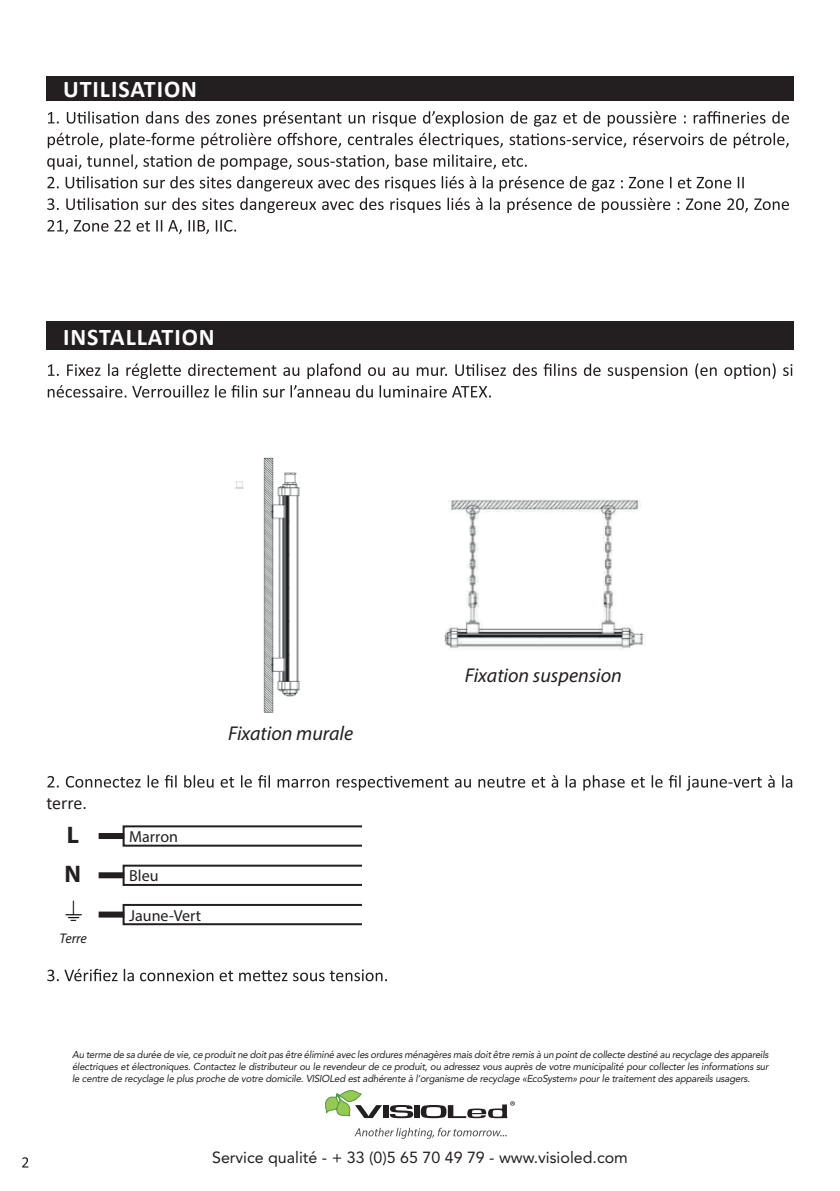
<style>
.page{position:relative;width:840px;height:1191px;background:#fff}
.page>*{position:absolute;margin:0;border:0;box-sizing:border-box;transform-origin:0 0}
.t1{font:700 24px "Calibri";letter-spacing:.04em;color:#fff}
.t2{font:700 24px/38.2px "Myriad Pro";color:#231f20}
.t3{font:italic 20px "Myriad Pro";color:#231f20}
.t4{font:18px "Calibri";letter-spacing:-.005em;color:#231f20}
.t5{font:16px "Avenir LT Std";color:#231f20}
.t6{font:16px "Myriad Pro";color:#231f20}
.t7{font:italic 14px "Myriad Pro";letter-spacing:-.005em;color:#231f20}
.t8{font:italic 10px/12px "Avenir LT Std";letter-spacing:-.02em;color:#231f20;text-align:justify}
</style>
<div class="page">
<div style="left:46px;top:76px;width:747px;height:24px;background:#231f20"></div>
<svg style="left:48px;top:112px;width:11px;height:11px"></svg>
<svg style="left:67px;top:111px;width:71px;height:13px"></svg>
<svg style="left:146px;top:111px;width:33px;height:13px"></svg>
<svg style="left:185px;top:111px;width:24px;height:13px"></svg>
<svg style="left:216px;top:115px;width:40px;height:9px"></svg>
<svg style="left:264px;top:111px;width:77px;height:16px"></svg>
<svg style="left:348px;top:115px;width:17px;height:9px"></svg>
<svg style="left:372px;top:112px;width:44px;height:15px"></svg>
<svg style="left:422px;top:111px;width:81px;height:16px"></svg>
<svg style="left:510px;top:111px;width:17px;height:13px"></svg>
<svg style="left:533px;top:115px;width:23px;height:12px"></svg>
<svg style="left:563px;top:113px;width:13px;height:11px"></svg>
<svg style="left:583px;top:111px;width:17px;height:13px"></svg>
<svg style="left:607px;top:111px;width:68px;height:16px"></svg>
<svg style="left:693px;top:111px;width:72px;height:13px"></svg>
<svg style="left:772px;top:111px;width:16px;height:13px"></svg>
<svg style="left:48px;top:133px;width:55px;height:15px"></svg>
<svg style="left:110px;top:133px;width:84px;height:15px"></svg>
<svg style="left:201px;top:133px;width:70px;height:15px"></svg>
<svg style="left:277px;top:133px;width:64px;height:15px"></svg>
<svg style="left:347px;top:133px;width:65px;height:12px"></svg>
<svg style="left:419px;top:133px;width:83px;height:15px"></svg>
<svg style="left:509px;top:133px;width:116px;height:15px"></svg>
<svg style="left:633px;top:133px;width:70px;height:12px"></svg>
<svg style="left:710px;top:133px;width:16px;height:12px"></svg>
<svg style="left:733px;top:133px;width:55px;height:15px"></svg>
<svg style="left:47px;top:155px;width:34px;height:15px"></svg>
<svg style="left:87px;top:154px;width:50px;height:15px"></svg>
<svg style="left:143px;top:155px;width:48px;height:12px"></svg>
<svg style="left:198px;top:154px;width:16px;height:13px"></svg>
<svg style="left:221px;top:158px;width:70px;height:12px"></svg>
<svg style="left:297px;top:155px;width:91px;height:14px"></svg>
<svg style="left:395px;top:154px;width:32px;height:13px"></svg>
<svg style="left:433px;top:154px;width:62px;height:15px"></svg>
<svg style="left:502px;top:156px;width:24px;height:11px"></svg>
<svg style="left:47px;top:177px;width:12px;height:11px"></svg>
<svg style="left:66px;top:176px;width:71px;height:12px"></svg>
<svg style="left:143px;top:176px;width:51px;height:12px"></svg>
<svg style="left:200px;top:177px;width:31px;height:11px"></svg>
<svg style="left:237px;top:176px;width:112px;height:15px"></svg>
<svg style="left:355px;top:176px;width:24px;height:12px"></svg>
<svg style="left:385px;top:177px;width:50px;height:14px"></svg>
<svg style="left:441px;top:176px;width:22px;height:12px"></svg>
<svg style="left:469px;top:176px;width:6px;height:12px"></svg>
<svg style="left:482px;top:176px;width:10px;height:12px"></svg>
<svg style="left:499px;top:176px;width:64px;height:15px"></svg>
<svg style="left:569px;top:176px;width:45px;height:15px"></svg>
<svg style="left:628px;top:177px;width:35px;height:11px"></svg>
<svg style="left:677px;top:177px;width:53px;height:11px"></svg>
<svg style="left:737px;top:177px;width:6px;height:11px"></svg>
<svg style="left:47px;top:198px;width:12px;height:12px"></svg>
<svg style="left:66px;top:198px;width:72px;height:12px"></svg>
<svg style="left:144px;top:201px;width:22px;height:9px"></svg>
<svg style="left:172px;top:198px;width:24px;height:12px"></svg>
<svg style="left:202px;top:198px;width:32px;height:12px"></svg>
<svg style="left:240px;top:198px;width:76px;height:15px"></svg>
<svg style="left:322px;top:201px;width:31px;height:9px"></svg>
<svg style="left:359px;top:198px;width:24px;height:12px"></svg>
<svg style="left:390px;top:198px;width:50px;height:15px"></svg>
<svg style="left:447px;top:197px;width:22px;height:13px"></svg>
<svg style="left:476px;top:197px;width:6px;height:13px"></svg>
<svg style="left:489px;top:198px;width:10px;height:12px"></svg>
<svg style="left:507px;top:197px;width:64px;height:16px"></svg>
<svg style="left:578px;top:198px;width:16px;height:12px"></svg>
<svg style="left:601px;top:197px;width:69px;height:16px"></svg>
<svg style="left:686px;top:198px;width:34px;height:12px"></svg>
<svg style="left:727px;top:198px;width:20px;height:14px"></svg>
<svg style="left:754px;top:198px;width:34px;height:12px"></svg>
<svg style="left:47px;top:220px;width:21px;height:14px"></svg>
<svg style="left:74px;top:220px;width:34px;height:12px"></svg>
<svg style="left:114px;top:220px;width:36px;height:12px"></svg>
<svg style="left:156px;top:220px;width:6px;height:11px"></svg>
<svg style="left:168px;top:220px;width:14px;height:14px"></svg>
<svg style="left:188px;top:220px;width:21px;height:14px"></svg>
<svg style="left:216px;top:220px;width:20px;height:12px"></svg>
<div style="left:383px;top:1105px;width:5px;height:13px;background:#231f20"></div>
<svg style="left:389px;top:1105px;width:24px;height:13px"></svg>
<div style="left:414px;top:1105px;width:5px;height:13px;background:#231f20"></div>
<svg style="left:325px;top:1090px;width:57px;height:28px"></svg>
<svg style="left:420px;top:1101px;width:94px;height:17px"></svg>
<svg style="left:354px;top:1127px;width:152px;height:11px"></svg>
<div style="left:46px;top:322px;width:747px;height:28px;background:#231f20"></div>
<svg style="left:22px;top:1157px;width:6px;height:10px"></svg>
<svg style="left:48px;top:364px;width:11px;height:12px"></svg>
<svg style="left:67px;top:364px;width:33px;height:12px"></svg>
<svg style="left:108px;top:363px;width:10px;height:13px"></svg>
<svg style="left:126px;top:363px;width:55px;height:16px"></svg>
<svg style="left:188px;top:363px;width:88px;height:13px"></svg>
<svg style="left:283px;top:367px;width:16px;height:9px"></svg>
<svg style="left:307px;top:363px;width:53px;height:16px"></svg>
<svg style="left:368px;top:367px;width:17px;height:9px"></svg>
<svg style="left:392px;top:367px;width:16px;height:9px"></svg>
<svg style="left:416px;top:367px;width:30px;height:9px"></svg>
<svg style="left:455px;top:363px;width:50px;height:13px"></svg>
<svg style="left:513px;top:363px;width:23px;height:13px"></svg>
<svg style="left:543px;top:363px;width:33px;height:13px"></svg>
<svg style="left:583px;top:363px;width:17px;height:13px"></svg>
<svg style="left:607px;top:364px;width:79px;height:15px"></svg>
<svg style="left:695px;top:363px;width:21px;height:16px"></svg>
<svg style="left:724px;top:363px;width:51px;height:16px"></svg>
<svg style="left:783px;top:364px;width:9px;height:12px"></svg>
<svg style="left:48px;top:385px;width:78px;height:12px"></svg>
<svg style="left:132px;top:385px;width:77px;height:12px"></svg>
<svg style="left:215px;top:385px;width:42px;height:12px"></svg>
<svg style="left:263px;top:385px;width:86px;height:12px"></svg>
<svg style="left:356px;top:385px;width:16px;height:12px"></svg>
<svg style="left:379px;top:385px;width:67px;height:12px"></svg>
<svg style="left:452px;top:386px;width:38px;height:11px"></svg>
<div style="left:122px;top:825px;width:241px;height:21px;border:2px solid #231f20"></div>
<div style="left:99px;top:833px;width:25px;height:6px;background:#231f20"></div>
<div style="left:122px;top:864px;width:241px;height:22px;border:2px solid #231f20"></div>
<div style="left:99px;top:872px;width:25px;height:6px;background:#231f20"></div>
<div style="left:122px;top:904px;width:241px;height:21px;border:2px solid #231f20"></div>
<div style="left:99px;top:911px;width:25px;height:6px;background:#231f20"></div>
<img style="left:65px;top:900px;width:17px;height:22px">
<svg style="left:47px;top:968px;width:70px;height:13px"></svg>
<svg style="left:124px;top:969px;width:10px;height:12px"></svg>
<svg style="left:140px;top:969px;width:73px;height:12px"></svg>
<svg style="left:219px;top:970px;width:14px;height:11px"></svg>
<svg style="left:239px;top:970px;width:48px;height:11px"></svg>
<svg style="left:293px;top:969px;width:94px;height:12px"></svg>
<svg style="left:47px;top:776px;width:12px;height:11px"></svg>
<svg style="left:66px;top:776px;width:75px;height:11px"></svg>
<svg style="left:147px;top:775px;width:11px;height:12px"></svg>
<svg style="left:164px;top:775px;width:12px;height:12px"></svg>
<svg style="left:184px;top:775px;width:29px;height:12px"></svg>
<svg style="left:220px;top:777px;width:14px;height:10px"></svg>
<svg style="left:241px;top:775px;width:11px;height:12px"></svg>
<svg style="left:258px;top:775px;width:12px;height:12px"></svg>
<svg style="left:277px;top:779px;width:52px;height:8px"></svg>
<svg style="left:336px;top:776px;width:112px;height:14px"></svg>
<svg style="left:454px;top:779px;width:16px;height:8px"></svg>
<svg style="left:478px;top:777px;width:47px;height:10px"></svg>
<svg style="left:531px;top:777px;width:14px;height:10px"></svg>
<svg style="left:551px;top:775px;width:6px;height:12px"></svg>
<svg style="left:565px;top:775px;width:10px;height:12px"></svg>
<svg style="left:583px;top:775px;width:41px;height:15px"></svg>
<svg style="left:631px;top:777px;width:13px;height:10px"></svg>
<svg style="left:651px;top:775px;width:11px;height:12px"></svg>
<svg style="left:668px;top:775px;width:12px;height:12px"></svg>
<svg style="left:686px;top:776px;width:75px;height:14px"></svg>
<svg style="left:768px;top:775px;width:6px;height:12px"></svg>
<svg style="left:782px;top:775px;width:9px;height:12px"></svg>
<svg style="left:235px;top:482px;width:8px;height:6px"></svg>
<img style="left:263px;top:457px;width:37px;height:256px">
<img style="left:444px;top:499px;width:202px;height:151px">
<h1 class="t1" style="left:63px;top:72px;width:135px">UTILISATION</h1>
<h1 class="t1" style="left:63px;top:320px;width:153px">INSTALLATION</h1>
<h3 class="t4" style="left:46px;top:790px;width:42px">terre.</h3>
<h1 class="t2" style="left:64px;top:815px;width:18px">L<br>N</h1>
<h3 class="t6" style="left:129px;top:826px;width:50px">Marron</h3>
<h3 class="t6" style="left:129px;top:866px;width:31px">Bleu</h3>
<h3 class="t6" style="left:129px;top:905px;width:73px">Jaune-Vert</h3>
<h3 class="t7" style="left:59px;top:929px;width:29px">Terre</h3>
<h2 class="t3" style="left:228px;top:721px;width:126px">Fixation murale</h2>
<h2 class="t3" style="left:464px;top:663px;width:158px">Fixation suspension</h2>
<p class="t8" style="left:72px;top:1048px;width:697px">Au terme de sa durée de vie, ce produit ne doit pas être éliminé avec les ordures ménagères mais doit être remis à un point de collecte destiné au recyclage des appareils électriques et électroniques. Contactez le distributeur ou le revendeur de ce produit, ou adressez vous auprès de votre municipalité pour collecter les informations sur le centre de recyclage le plus proche de votre domicile. VISIOLed est adhérente à l’organisme de recyclage «EcoSystem» pour le traitement des appareils usagers.</p>
<h3 class="t5" style="left:212px;top:1148px;width:417px">Service qualité - + 33 (0)5 65 70 49 79 - www.visioled.com</h3>
</div>
